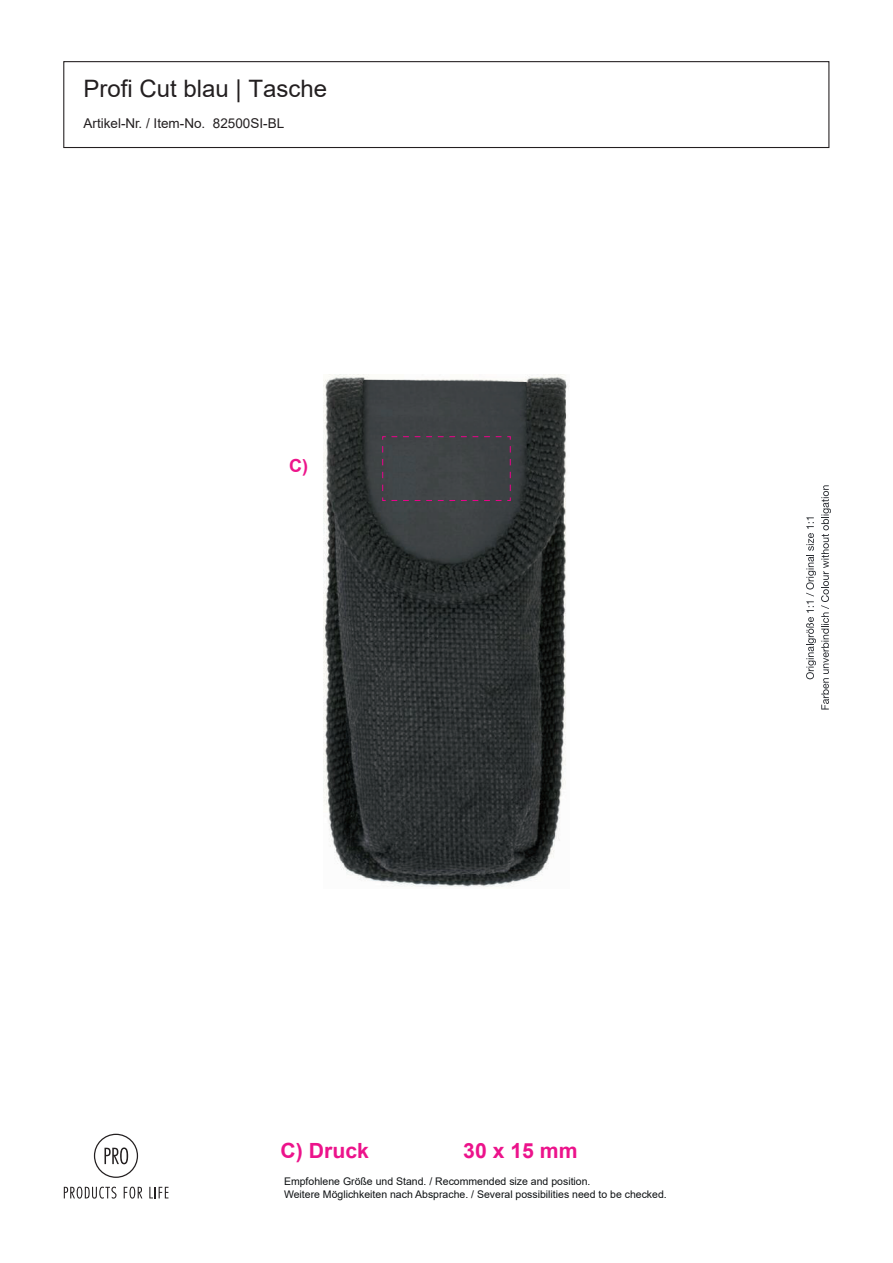
<style>
.page{position:relative;width:893px;height:1263px;background:#fff}
.page>*{position:absolute;margin:0;border:0;box-sizing:border-box;transform-origin:0 0}
.t1{font:24px "Arial";color:#231f20}
.t2{font:700 21px "Arial";color:#ec138b}
.t3{font:700 18px "Arial";color:#ed158b}
.t4{font:13.5px "Arial";color:#231f20}
.t5{font:10.5px/12.6px "Arial";color:#0e1113}
</style>
<div class="page">
<div style="left:63px;top:61px;width:766px;height:87px;border:1px solid #231f20"></div>
<svg style="left:64px;top:1187px;width:52px;height:12px"></svg>
<svg style="left:124px;top:1187px;width:18px;height:12px"></svg>
<svg style="left:149px;top:1187px;width:19px;height:11px"></svg>
<svg style="left:94px;top:1134px;width:44px;height:44px"></svg>
<svg style="left:806px;top:485px;width:25px;height:225px"></svg>
<img style="left:324px;top:374px;width:244px;height:513px">
<div style="left:382px;top:436px;width:129px;height:65px;background:#404447"></div>
<h1 class="t1" style="left:84px;top:72px;width:245px">Profi Cut blau | Tasche</h1>
<p class="t4" style="left:84px;top:113px;width:202px">Artikel-Nr. / Item-No. 82500SI-BL</p>
<h3 class="t3" style="left:289px;top:453px;width:20px">C)</h3>
<h2 class="t2" style="left:281px;top:1136px;width:90px">C) Druck</h2>
<h2 class="t2" style="left:463px;top:1136px;width:116px">30 x 15 mm</h2>
<p class="t5" style="left:284px;top:1175px;width:384px">Empfohlene Größe und Stand. / Recommended size and position.<br>Weitere Möglichkeiten nach Absprache. / Several possibilities need to be checked.</p>
</div>
